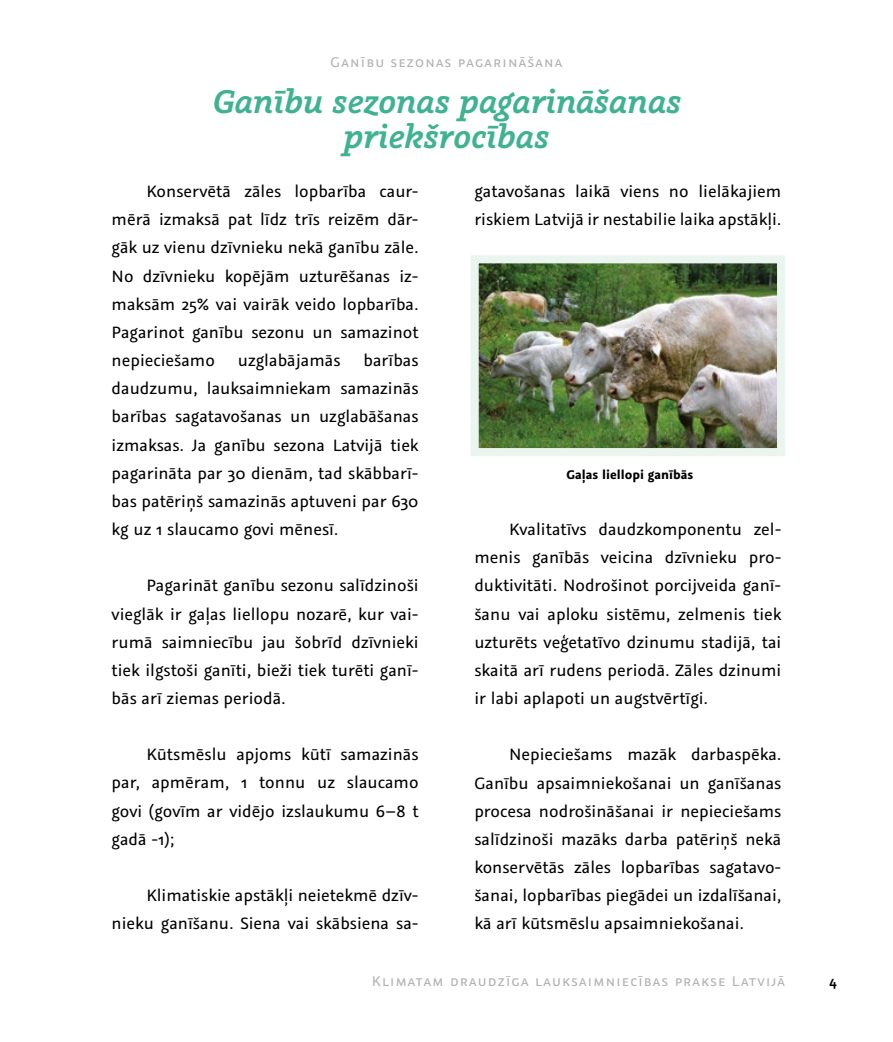
<style>
.page{position:relative;width:893px;height:1042px;background:#fff}
.page>*{position:absolute;margin:0;border:0;box-sizing:border-box;transform-origin:0 0}
.t1{font:italic 600 36.75px/35px "Graublau Slab";letter-spacing:-.01em;color:#3fb38f;text-align:center}
.t2{font:18.38px/28.2px "Graublau Sans";color:#000;text-align:justify}
.t3{font:15.75px "Graublau Sans";letter-spacing:.08em;color:#b3b2b2}
.t4{font:600 15.75px "Graublau Sans";color:#000}
.t5{font:700 14px "Graublau Sans";color:#000}
</style>
<div class="page">
<img style="left:480px;top:264px;width:296px;height:183px">
<div style="left:471px;top:255px;width:314px;height:201px;border:8px solid #ebf5f0"></div>
<p class="t3" style="left:331px;top:53px;width:233px">Ganību sezonas pagarināšana</p>
<h1 class="t1" style="left:211px;top:84px;width:472px">Ganību sezonas pagarināšanas priekšrocības</h1>
<p class="t2" style="left:112px;top:177px;width:308px;text-indent:35px">Konservētā zāles lopbarība caur&shy;mērā izmaksā pat līdz trīs reizēm dār&shy;gāk uz vienu dzīvnieku nekā ganību zāle.<br>No dzīvnieku kopējām uzturēšanas iz&shy;maksām 25% vai vairāk veido lopbarība.<br>Pagarinot ganību sezonu un samazinot nepieciešamo uzglabājamās barības daudzumu, lauksaimniekam samazinās barības sagatavošanas un uzglabāšanas izmaksas. Ja ganību sezona Latvijā tiek pagarināta par 30 dienām, tad skābbarī&shy;bas patēriņš samazinās aptuveni par 630 kg uz 1 slaucamo govi mēnesī.</p>
<p class="t2" style="left:112px;top:571px;width:308px;text-indent:35px">Pagarināt ganību sezonu salīdzinoši vieglāk ir gaļas liellopu nozarē, kur vai&shy;rumā saimniecību jau šobrīd dzīvnieki tiek ilgstoši ganīti, bieži tiek turēti ganī&shy;bās arī ziemas periodā.</p>
<p class="t2" style="left:112px;top:740px;width:308px;text-indent:35px">Kūtsmēslu apjoms kūtī samazinās par, apmēram, 1 tonnu uz slaucamo govi (govīm ar vidējo izslaukumu 6–8 t gadā -1);</p>
<p class="t2" style="left:112px;top:881px;width:308px;text-align:right">Klimatiskie apstākļi neietekmē dzīv&shy;nieku ganīšanu. Siena vai skābsiena sa-</p>
<p class="t2" style="left:474px;top:177px;width:308px">gatavošanas laikā viens no lielākajiem riskiem Latvijā ir nestabilie laika apstākļi.</p>
<p class="t5" style="left:566px;top:465px;width:128px">Gaļas liellopi ganībās</p>
<p class="t2" style="left:474px;top:515px;width:308px;text-indent:35px">Kvalitatīvs daudzkomponentu zel&shy;menis ganībās veicina dzīvnieku pro&shy;duktivitāti. Nodrošinot porcijveida ganī&shy;šanu vai aploku sistēmu, zelmenis tiek uzturēts veģetatīvo dzinumu stadijā, tai skaitā arī rudens periodā. Zāles dzinumi ir labi aplapoti un augstvērtīgi.</p>
<p class="t2" style="left:474px;top:740px;width:308px;text-indent:35px">Nepieciešams mazāk darbaspēka.<br>Ganību apsaimniekošanai un ganīšanas procesa nodrošināšanai ir nepieciešams salīdzinoši mazāks darba patēriņš nekā konservētās zāles lopbarības sagatavo&shy;šanai, lopbarības piegādei un izdalīšanai, kā arī kūtsmēslu apsaimniekošanai.</p>
<p class="t3" style="left:372px;top:971px;width:414px">Klimatam draudzīga lauksaimniecības prakse Latvijā</p>
<p class="t4" style="left:830px;top:971px;width:9px">4</p>
</div>
